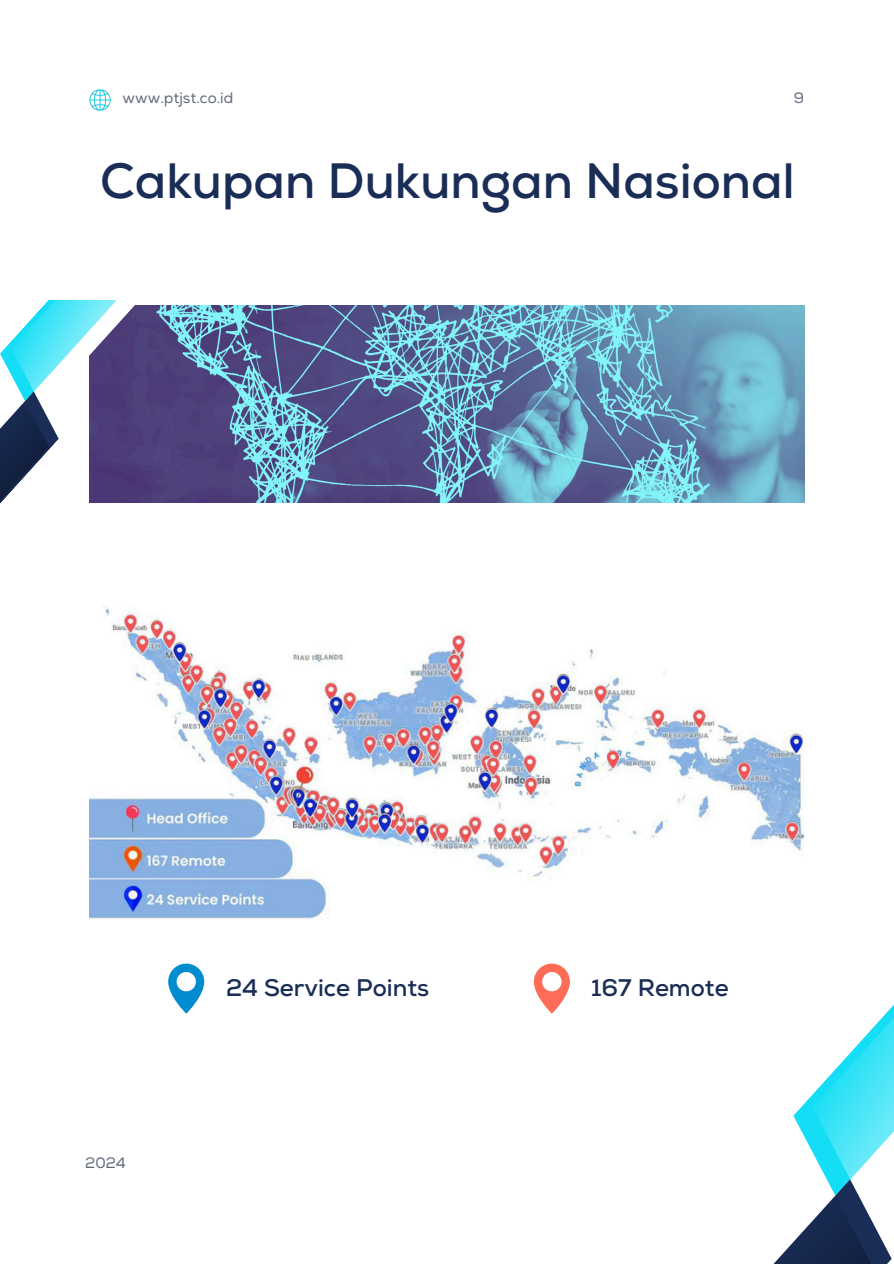
<style>
.page{position:relative;width:894px;height:1264px;background:#fff}
.page>*{position:absolute;margin:0;border:0;box-sizing:border-box;transform-origin:0 0}
.t1{font:700 49.5px "Nexa";color:#1a2d57}
.t2{font:700 24px "Nexa";color:#1a2d57}
.t3{font:15px "Nexa";color:#61697b}
</style>
<div class="page">
<img style="left:177px;top:305px;width:627px;height:197px">
<svg style="left:116px;top:300px;width:61px;height:203px;background:#554981"></svg>
<svg style="left:0;top:300px;width:116px;height:204px"></svg>
<svg style="left:89px;top:89px;width:22px;height:22px"></svg>
<svg style="left:533px;top:963px;width:360px;height:300px"></svg>
<svg style="left:168px;top:963px;width:36px;height:50px"></svg>
<img style="left:89px;top:607px;width:715px;height:312px">
<p class="t3" style="left:122px;top:89px;width:112px">www.ptjst.co.id</p>
<p class="t3" style="left:793px;top:89px;width:12px">9</p>
<p class="t1" style="left:100px;top:152px;width:696px">Cakupan Dukungan Nasional</p>
<h1 class="t3" style="left:85px;top:1154px;width:42px">2024</h1>
<p class="t2" style="left:226px;top:973px;width:204px">24 Service Points</p>
<p class="t2" style="left:591px;top:973px;width:139px">167 Remote</p>
</div>
